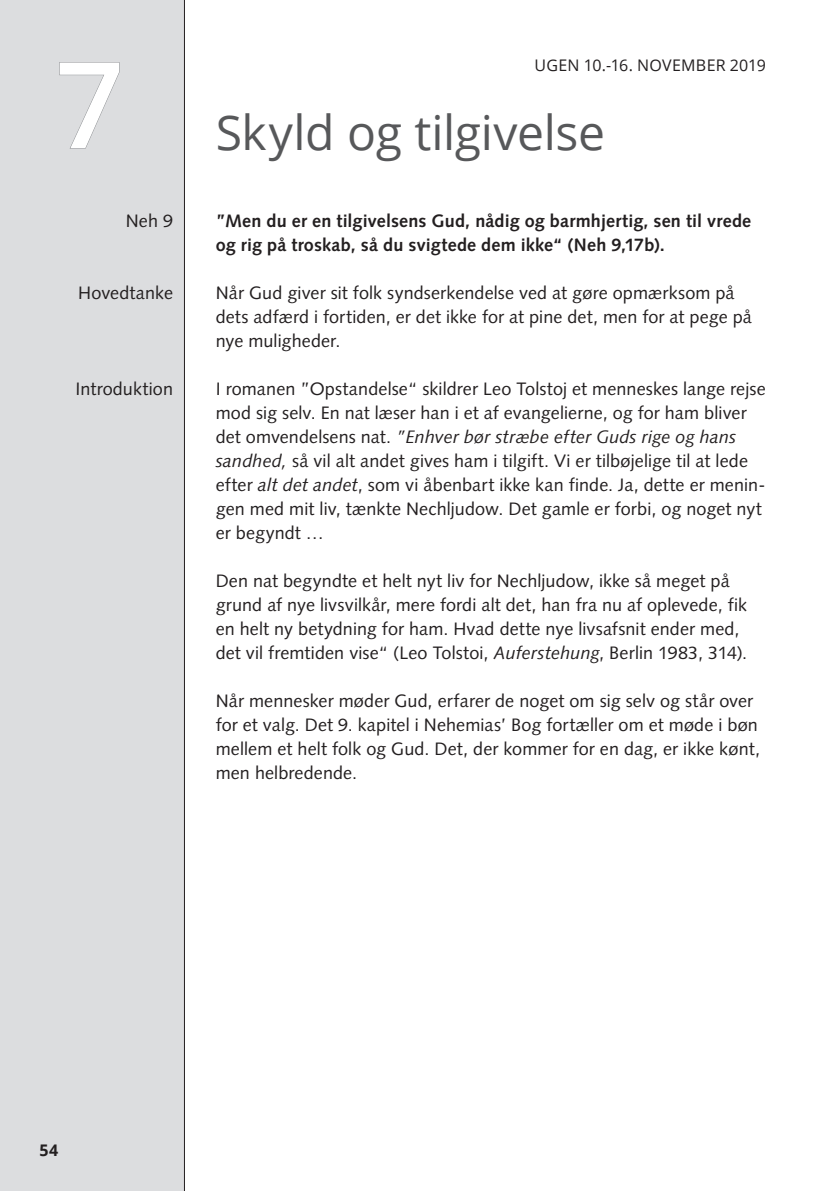
<style>
.page{position:relative;width:840px;height:1191px;background:#fff}
.page>*{position:absolute;margin:0;border:0;box-sizing:border-box;transform-origin:0 0}
.t1{font:600 120px "Open Sans";color:#fff}
.t2{font:48px "Open Sans";letter-spacing:-.005em;color:#57585a}
.t3{font:18px/24px "Syntax LT Std";letter-spacing:.005em;color:#231f20}
.t4{font:700 18px/24px "Syntax LT Std";letter-spacing:.01em;color:#231f20}
.t5{font:16px "Open Sans";letter-spacing:.01em;color:#231f20}
.t6{font:700 16px "Open Sans";color:#231f20}
.s1{font-style:italic}
</style>
<div class="page">
<div style="left:0;top:0;width:184px;height:1191px;background:#dcdddf"></div>
<hr style="left:184px;top:0;width:1px;height:1191px;background:#231f20">
<svg style="left:59px;top:62px;width:61px;height:87px"></svg>
<h1 class="t1" style="left:55px;top:22px;width:70px">7</h1>
<p class="t3" style="left:126px;top:209px;width:49px">Neh 9</p>
<p class="t3" style="left:78px;top:281px;width:96px">Hovedtanke</p>
<p class="t3" style="left:75px;top:377px;width:99px">Introduktion</p>
<p class="t5" style="left:534px;top:54px;width:233px">UGEN 10.-16. NOVEMBER 2019</p>
<h2 class="t2" style="left:215px;top:100px;width:391px">Skyld og tilgivelse</h2>
<p class="t4" style="left:215px;top:209px;width:537px">”Men du er en tilgivelsens Gud, nådig og barmhjertig, sen til vrede og rig på troskab, så du svigtede dem ikke“ (Neh 9,17b).</p>
<p class="t3" style="left:215px;top:281px;width:537px">Når Gud giver sit folk syndserkendelse ved at gøre opmærksom på dets adfærd i fortiden, er det ikke for at pine det, men for at pege på nye muligheder.</p>
<p class="t3" style="left:215px;top:377px;width:551px">I romanen ”Opstandelse“ skildrer Leo Tolstoj et menneskes lange rejse mod sig selv. En nat læser han i et af evangelierne, og for ham bliver det omvendelsens nat. <span class="s1">”Enhver bør stræbe efter Guds rige og hans sandhed,</span> så vil alt andet gives ham i tilgift. Vi er tilbøjelige til at lede efter <span class="s1">alt det andet</span>, som vi åbenbart ikke kan finde. Ja, dette er menin&shy;gen med mit liv, tænkte Nechljudow. Det gamle er forbi, og noget nyt er begyndt …</p>
<p class="t3" style="left:215px;top:569px;width:532px">Den nat begyndte et helt nyt liv for Nechljudow, ikke så meget på grund af nye livsvilkår, mere fordi alt det, han fra nu af oplevede, fik en helt ny betydning for ham. Hvad dette nye livsafsnit ender med, det vil fremtiden vise“ (Leo Tolstoi, <span class="s1">Auferstehung</span>, Berlin 1983, 314).</p>
<p class="t3" style="left:215px;top:689px;width:545px">Når mennesker møder Gud, erfarer de noget om sig selv og står over for et valg. Det 9. kapitel i Nehemias’ Bog fortæller om et møde i bøn mellem et helt folk og Gud. Det, der kommer for en dag, er ikke kønt, men helbredende.</p>
<p class="t6" style="left:39px;top:1138px;width:20px">54</p>
</div>
